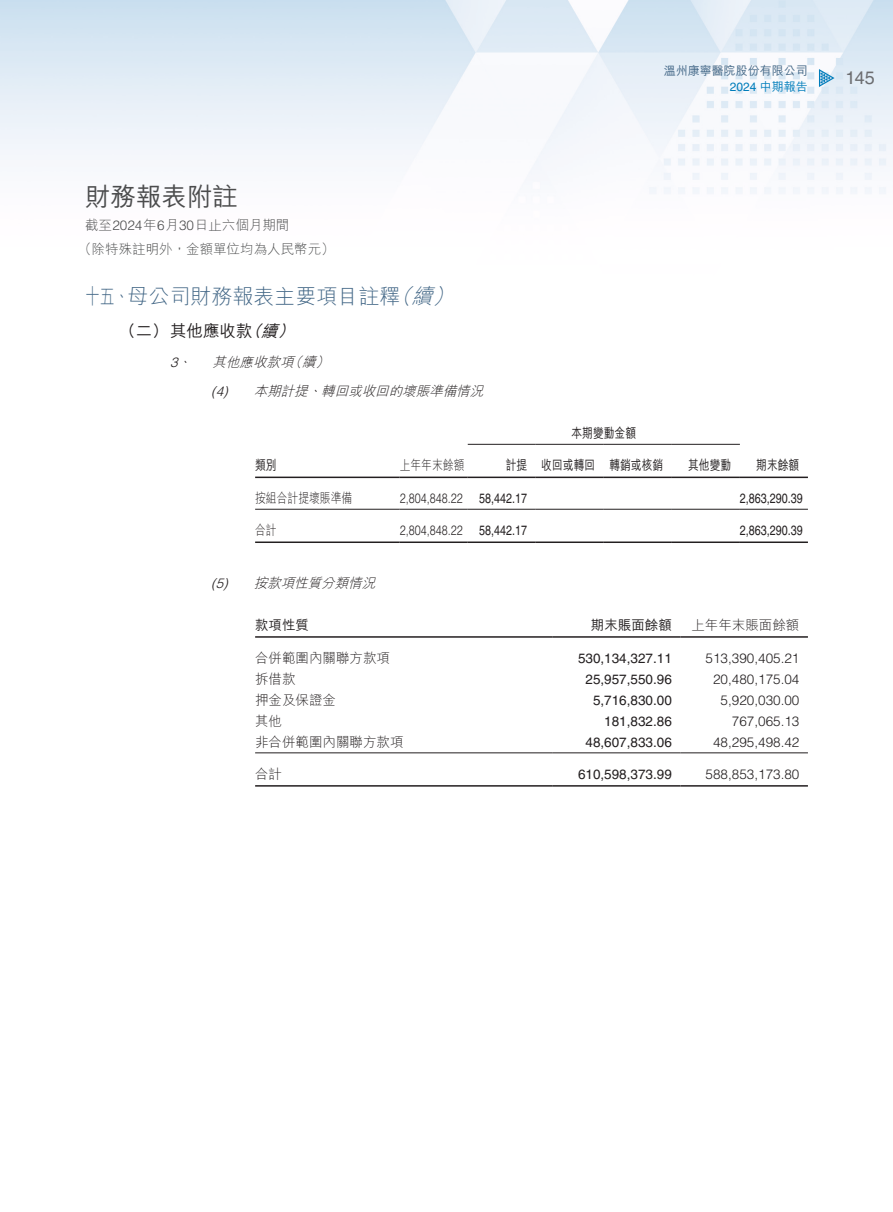
<style>
.page{position:relative;width:893px;height:1212px;background:#fff}
.page>*{position:absolute;margin:0;border:0;box-sizing:border-box;transform-origin:0 0}
.t1{font:500 25.5px "M Hei HK";color:#4b4c4d}
.t2{font:300 21px "M Hei HK";color:#3f6484;scale:.7 1}
.t3{font:18px "Helvetica LT Std";color:#6c6d70}
.t4{font:500 16.5px "M Hei HK";color:#231f20}
.t5{font:13.5px "Helvetica LT Std";color:#231f20}
.t6{font:300 13.5px "Helvetica LT Std";color:#231f20}
.t7{font:300 13.5px "Helvetica LT Std";color:#231f20;scale:.8 1}
.t8{font:300 13.5px "M Hei HK";color:#231f20}
.t9{font:italic 300 13.5px/29.5px "M Hei HK";color:#231f20}
.t10{font:300 13.5px/24px "M Hei HK";color:#4b4c4d}
.t11{font:500 13.5px "M Hei HK";color:#231f20;scale:.8 1}
.t12{font:13.5px "Helvetica LT Std";color:#231f20;scale:.8 1}
.t13{font:300 13.5px "M Hei HK";color:#231f20;scale:.8 1}
.t14{font:500 13.5px "M Hei HK";color:#231f20}
.t15{font:italic 300 13.5px "Helvetica LT Std";color:#231f20}
.t16{font:500 12px "M Hei HK";color:#3f6484}
.t17{font:12px "Helvetica LT Std";color:#007dbb}
.s1{font-family:"M Hei HK";font-weight:500}
.s2{font-family:"Helvetica LT Std"}
.s3{font-style:italic}
.s4{font-family:"M Hei HK"}
.s5{font-weight:400}
</style>
<div class="page">
<img style="left:0;top:0;width:893px;height:754px">
<svg style="left:819px;top:69px;width:15px;height:18px"></svg>
<hr style="left:468px;top:444px;width:68px;height:1px;background:#231f20">
<hr style="left:536px;top:444px;width:68px;height:1px;background:#231f20">
<hr style="left:604px;top:444px;width:68px;height:1px;background:#231f20">
<hr style="left:672px;top:444px;width:68px;height:1px;background:#231f20">
<hr style="left:255px;top:477px;width:145px;height:1px;background:#231f20">
<hr style="left:400px;top:477px;width:68px;height:1px;background:#231f20">
<hr style="left:468px;top:477px;width:68px;height:1px;background:#231f20">
<hr style="left:536px;top:477px;width:68px;height:1px;background:#231f20">
<hr style="left:604px;top:477px;width:68px;height:1px;background:#231f20">
<hr style="left:672px;top:477px;width:68px;height:1px;background:#231f20">
<hr style="left:740px;top:477px;width:68px;height:1px;background:#231f20">
<hr style="left:255px;top:509px;width:145px;height:1px;background:#231f20">
<hr style="left:400px;top:509px;width:68px;height:1px;background:#231f20">
<hr style="left:468px;top:509px;width:68px;height:1px;background:#231f20">
<hr style="left:536px;top:509px;width:68px;height:1px;background:#231f20">
<hr style="left:604px;top:509px;width:68px;height:1px;background:#231f20">
<hr style="left:672px;top:509px;width:68px;height:1px;background:#231f20">
<hr style="left:740px;top:509px;width:68px;height:1px;background:#231f20">
<hr style="left:255px;top:541px;width:145px;height:2px;background:#231f20">
<hr style="left:400px;top:541px;width:68px;height:2px;background:#231f20">
<hr style="left:468px;top:541px;width:68px;height:2px;background:#231f20">
<hr style="left:536px;top:541px;width:68px;height:2px;background:#231f20">
<hr style="left:604px;top:541px;width:68px;height:2px;background:#231f20">
<hr style="left:672px;top:541px;width:68px;height:2px;background:#231f20">
<hr style="left:740px;top:541px;width:68px;height:2px;background:#231f20">
<hr style="left:255px;top:636px;width:298px;height:2px;background:#231f20">
<hr style="left:553px;top:636px;width:127px;height:2px;background:#231f20">
<hr style="left:680px;top:636px;width:128px;height:2px;background:#231f20">
<hr style="left:255px;top:752px;width:298px;height:1px;background:#231f20">
<hr style="left:553px;top:752px;width:127px;height:1px;background:#231f20">
<hr style="left:680px;top:752px;width:128px;height:1px;background:#231f20">
<hr style="left:255px;top:785px;width:298px;height:2px;background:#231f20">
<hr style="left:553px;top:785px;width:127px;height:2px;background:#231f20">
<hr style="left:680px;top:785px;width:128px;height:2px;background:#231f20">
<p class="t16" style="left:664px;top:61px;width:145px">溫州康寧醫院股份有限公司</p>
<p class="t17" style="left:730px;top:80px;width:80px">2024 <span class="s1">中期報告</span></p>
<h1 class="t1" style="left:85px;top:178px;width:154px">財務報表附註</h1>
<p class="t10" style="left:78px;top:213px;width:258px;text-indent:7px">截至<span class="s2">2024</span>年<span class="s2">6</span>月<span class="s2">30</span>日止六個月期間<br>（除特殊註明外，金額單位均為人民幣元）</p>
<h2 class="t2" style="left:85px;top:285px;width:536px">十五、母公司財務報表主要項目註釋<span class="s3">（續）</span></h2>
<p class="t4" style="left:119px;top:319px;width:182px">（二）其他應收款<span class="s3">（續）</span></p>
<p class="t15" style="left:170px;top:354px;width:26px">3<span class="s4">、</span></p>
<p class="t9" style="left:211px;top:347px;width:277px">其他應收款項（續）<br><span class="s2">(4)</span> 本期計提、轉回或收回的壞賬準備情況</p>
<p class="t11" style="left:255px;top:455px;width:28px">類別</p>
<p class="t13" style="left:400px;top:458px;width:83px">上年年末餘額</p>
<p class="t11" style="left:571px;top:424px;width:83px">本期變動金額</p>
<p class="t11" style="left:506px;top:455px;width:199px">計提 收回或轉回 轉銷或核銷</p>
<p class="t11" style="left:688px;top:455px;width:55px">其他變動</p>
<p class="t11" style="left:756px;top:455px;width:56px">期末餘額</p>
<p class="t13" style="left:255px;top:491px;width:123px">按組合計提壞賬準備</p>
<p class="t7" style="left:400px;top:490px;width:161px">2,804,848.22 <span class="s5">58,442.17</span></p>
<p class="t12" style="left:740px;top:491px;width:80px">2,863,290.39</p>
<p class="t13" style="left:255px;top:523px;width:28px">合計</p>
<p class="t7" style="left:400px;top:522px;width:161px">2,804,848.22 <span class="s5">58,442.17</span></p>
<p class="t12" style="left:740px;top:522px;width:80px">2,863,290.39</p>
<p class="t9" style="left:211px;top:568px;width:169px"><span class="s2">(5)</span> 按款項性質分類情況</p>
<p class="t14" style="left:255px;top:615px;width:55px">款項性質</p>
<p class="t14" style="left:591px;top:615px;width:82px">期末賬面餘額</p>
<p class="t8" style="left:691px;top:618px;width:109px">上年年末賬面餘額</p>
<p class="t8" style="left:255px;top:651px;width:136px">合併範圍內關聯方款項</p>
<p class="t5" style="left:578px;top:650px;width:95px">530,134,327.11</p>
<p class="t6" style="left:706px;top:650px;width:95px">513,390,405.21</p>
<p class="t8" style="left:255px;top:672px;width:42px">拆借款</p>
<p class="t5" style="left:585px;top:671px;width:88px">25,957,550.96</p>
<p class="t6" style="left:713px;top:671px;width:88px">20,480,175.04</p>
<p class="t8" style="left:255px;top:693px;width:82px">押金及保證金</p>
<p class="t5" style="left:593px;top:692px;width:80px">5,716,830.00</p>
<p class="t6" style="left:721px;top:692px;width:80px">5,920,030.00</p>
<p class="t8" style="left:255px;top:714px;width:28px">其他</p>
<p class="t5" style="left:604px;top:713px;width:69px">181,832.86</p>
<p class="t6" style="left:732px;top:713px;width:69px">767,065.13</p>
<p class="t8" style="left:255px;top:735px;width:150px">非合併範圍內關聯方款項</p>
<p class="t5" style="left:585px;top:734px;width:88px">48,607,833.06</p>
<p class="t6" style="left:713px;top:734px;width:88px">48,295,498.42</p>
<p class="t8" style="left:255px;top:767px;width:28px">合計</p>
<p class="t5" style="left:578px;top:766px;width:95px">610,598,373.99</p>
<p class="t6" style="left:706px;top:765px;width:95px">588,853,173.80</p>
<h3 class="t3" style="left:846px;top:67px;width:31px">145</h3>
</div>
